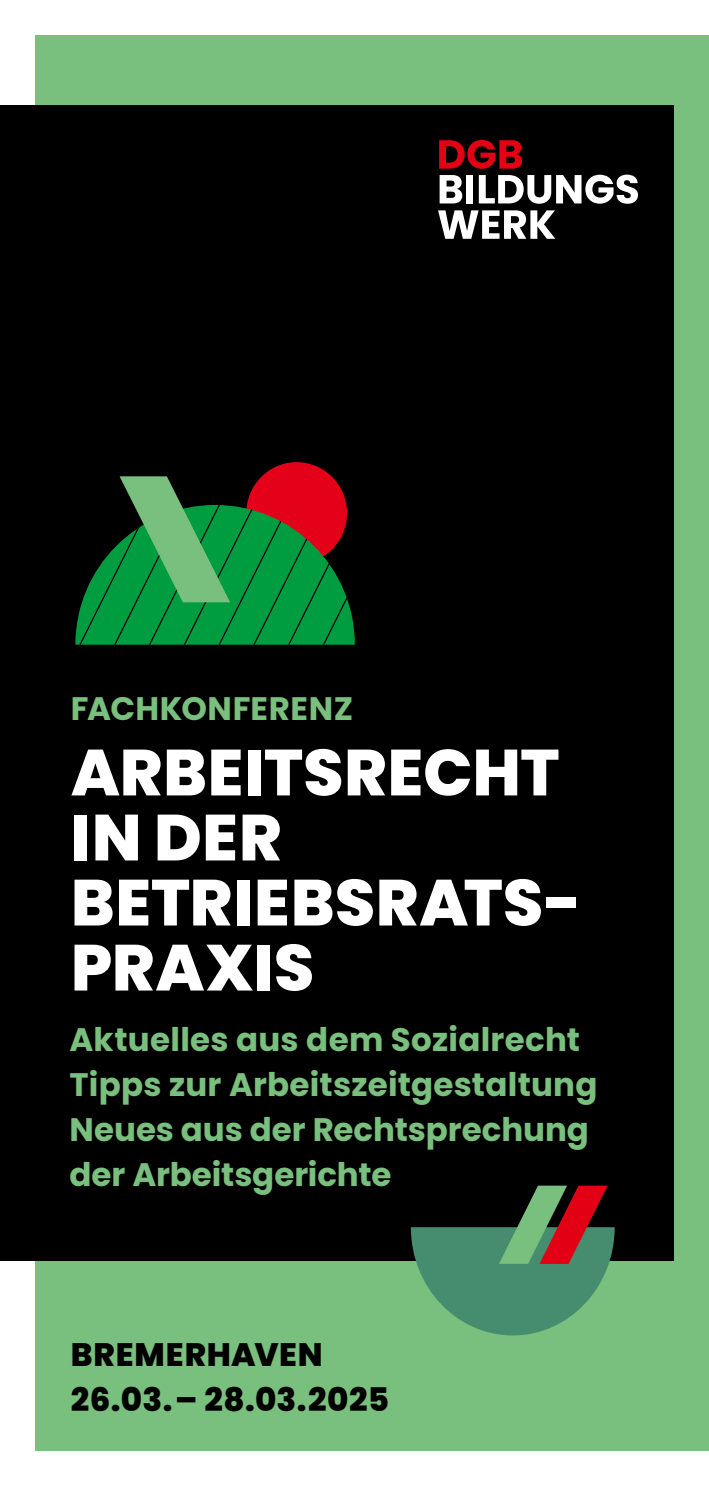
<style>
.page{position:relative;width:709px;height:1489px;background:#fff}
.page>*{position:absolute;margin:0;border:0;box-sizing:border-box;transform-origin:0 0}
.t1{font:800 65px/65px "Poppins";letter-spacing:.005em;color:#fff}
.t2{font:700 32.5px/45px "Poppins";letter-spacing:.005em;color:#79bf7d}
.t3{font:800 32.5px "Poppins";letter-spacing:.015em;color:#000}
</style>
<div class="page">
<div style="left:35px;top:35px;width:674px;height:1415px;background:#79bf7d"></div>
<div style="left:0;top:105px;width:673px;height:1155px;background:#000"></div>
<svg style="left:439px;top:140px;width:83px;height:29px"></svg>
<svg style="left:439px;top:175px;width:23px;height:28px"></svg>
<div style="left:466px;top:175px;width:7px;height:28px;background:#fff"></div>
<svg style="left:479px;top:175px;width:159px;height:29px"></svg>
<svg style="left:438px;top:210px;width:117px;height:29px"></svg>
<div style="left:246px;top:462px;width:101px;height:102px;background:#e30018;border-radius:50%"></div>
<svg style="left:411px;top:1185px;width:203px;height:150px"></svg>
<svg style="left:75px;top:476px;width:280px;height:168px"></svg>
<h2 class="t2" style="left:71px;top:686px;width:284px">FACHKONFERENZ</h2>
<h1 class="t1" style="left:71px;top:740px;width:512px">ARBEITSRECHT<br>IN DER<br>BETRIEBSRATS-<br>PRAXIS</h1>
<h2 class="t2" style="left:69px;top:1016px;width:512px">Aktuelles aus dem Sozialrecht</h2>
<h2 class="t2" style="left:69px;top:1061px;width:529px">Tipps zur Arbeitszeitgestaltung</h2>
<h2 class="t2" style="left:69px;top:1106px;width:521px">Neues aus der Rechtsprechung der Arbeitsgerichte</h2>
<h2 class="t3" style="left:71px;top:1335px;width:253px">BREMERHAVEN</h2>
<h2 class="t3" style="left:71px;top:1380px;width:319px">26.03.– 28.03.2025</h2>
</div>
